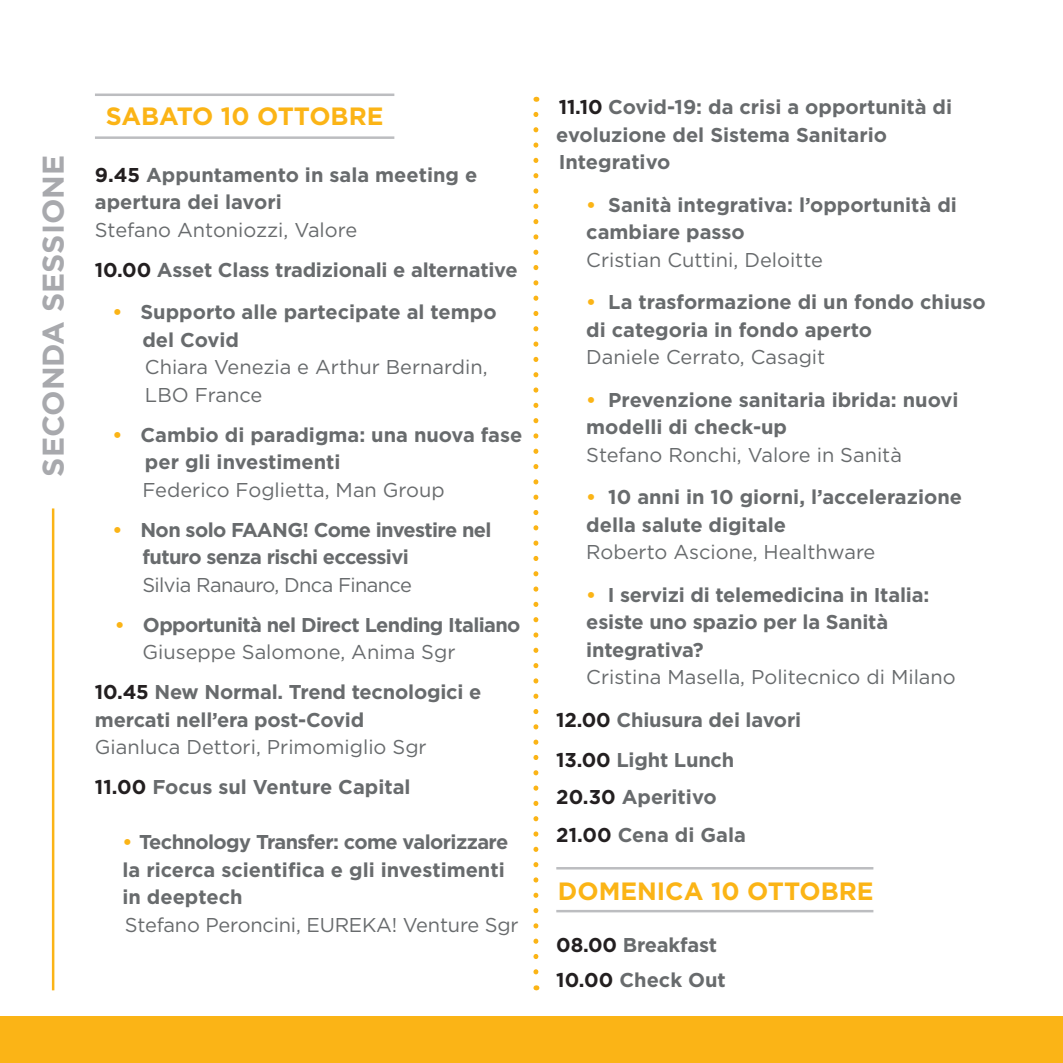
<style>
.page{position:relative;width:1063px;height:1063px;background:#fff}
.page>*{position:absolute;margin:0;border:0;box-sizing:border-box;transform-origin:0 0}
.t1{font:700 30px "Gotham";color:#a8a9ad}
.t2{font:700 25px "Gotham";color:#fbb416}
.t3{font:700 20px/27.5px "Gotham";color:#686b6d}
.t4{font:20px/27.5px "Gotham";color:#686b6d}
.t5{font:700 20px/27.5px "Gotham";letter-spacing:-.03em;color:#686b6d}
.t6{font:20px "Gotham";letter-spacing:-.03em;color:#686b6d}
.s1{color:#231f20}
.s2{font-weight:400}
.s3{color:#fbb416}
.s4{font-weight:700;color:#231f20}
.s5{font-weight:700}
</style>
<div class="page">
<hr style="left:95px;top:136px;width:299px;height:3px;background:#bcbdc0">
<hr style="left:95px;top:94px;width:299px;height:2px;background:#bcbdc0">
<svg style="left:533px;top:114px;width:5px;height:876px"></svg>
<hr style="left:556px;top:910px;width:317px;height:2px;background:#bcbdc0">
<hr style="left:556px;top:867px;width:317px;height:3px;background:#bcbdc0">
<hr style="left:52px;top:508px;width:2px;height:482px;background:#fbb416">
<div style="left:0;top:1017px;width:1063px;height:46px;background:#fbb416"></div>
<h1 class="t1" style="left:33px;top:477px;width:323px;rotate:-90deg">SECONDA SESSIONE</h1>
<p class="t2" style="left:106px;top:99px;width:279px">SABATO 10 OTTOBRE</p>
<p class="t3" style="left:95px;top:161px;width:384px"><span class="s1">9.45</span> Appuntamento in sala meeting e apertura dei lavori</p>
<p class="t3" style="left:95px;top:209px;width:424px;line-height:40px"><span class="s2">Stefano Antoniozzi, Valore<br></span><span class="s1">10.00</span> Asset Class tradizionali e alternative</p>
<p class="t3" style="left:142px;top:298px;width:356px;text-indent:-30px"><span class="s3">•</span> Supporto alle partecipate al tempo del Covid</p>
<p class="t4" style="left:145px;top:353px;width:344px">Chiara Venezia e Arthur Bernardin,<br>LBO France</p>
<p class="t3" style="left:145px;top:421px;width:379px;text-indent:-32px"><span class="s3">•</span> Cambio di paradigma: una nuova fase per gli investimenti</p>
<p class="t4" style="left:142px;top:475px;width:304px">Federico Foglietta, Man Group</p>
<p class="t5" style="left:142px;top:516px;width:351px;text-indent:-30px"><span class="s3">•</span> Non solo FAANG! Come investire nel futuro senza rischi eccessivi</p>
<p class="t6" style="left:142px;top:572px;width:271px">Silvia Ranauro, Dnca Finance</p>
<p class="t5" style="left:142px;top:611px;width:380px;text-indent:-28px"><span class="s3">•</span> Opportunità nel Direct Lending Italiano<br><span class="s2">Giuseppe Salomone, Anima Sgr</span></p>
<p class="t3" style="left:95px;top:678px;width:388px"><span class="s1">10.45</span> New Normal. Trend tecnologici e mercati nell’era post-Covid</p>
<p class="t4" style="left:95px;top:727px;width:333px;line-height:40px">Gianluca Dettori, Primomiglio Sgr<br><span class="s4">11.00</span> <span class="s5">Focus sul Venture Capital</span></p>
<p class="t3" style="left:122px;top:828px;width:387px"><span class="s3">•</span> Technology Transfer: come valorizzare la ricerca scientifica e gli investimenti in deeptech</p>
<p class="t4" style="left:125px;top:910px;width:395px">Stefano Peroncini, EUREKA! Venture Sgr</p>
<p class="t3" style="left:556px;top:93px;width:397px"><span class="s1">11.10</span> Covid-19: da crisi a opportunità di evoluzione del Sistema Sanitario<br>Integrativo</p>
<p class="t3" style="left:586px;top:191px;width:372px"><span class="s3">•</span> Sanità integrativa: l’opportunità di cambiare passo</p>
<p class="t4" style="left:586px;top:245px;width:238px">Cristian Cuttini, Deloitte</p>
<p class="t3" style="left:586px;top:288px;width:401px"><span class="s3">•</span> La trasformazione di un fondo chiuso di categoria in fondo aperto</p>
<p class="t4" style="left:586px;top:343px;width:241px">Daniele Cerrato, Casagit</p>
<p class="t3" style="left:586px;top:386px;width:374px"><span class="s3">•</span> Prevenzione sanitaria ibrida: nuovi modelli di check-up</p>
<p class="t4" style="left:586px;top:440px;width:317px">Stefano Ronchi, Valore in Sanità</p>
<p class="t3" style="left:586px;top:483px;width:377px"><span class="s3">•</span> 10 anni in 10 giorni, l’accelerazione della salute digitale</p>
<p class="t4" style="left:586px;top:538px;width:291px">Roberto Ascione, Healthware</p>
<p class="t3" style="left:586px;top:581px;width:344px"><span class="s3">•</span> I servizi di telemedicina in Italia: esiste uno spazio per la Sanità integrativa?</p>
<p class="t4" style="left:556px;top:655px;width:401px;line-height:42.5px;text-indent:30px">Cristina Masella, Politecnico di Milano<br><span class="s4">12.00</span> <span class="s5">Chiusura dei lavori</span></p>
<p class="t3" style="left:556px;top:741px;width:191px;line-height:37.5px"><span class="s1">13.00</span> Light Lunch<br><span class="s1">20.30</span> Aperitivo<br><span class="s1">21.00</span> Cena di Gala</p>
<p class="t2" style="left:558px;top:874px;width:317px">DOMENICA 10 OTTOBRE</p>
<p class="t3" style="left:556px;top:927px;width:171px;line-height:35px"><span class="s1">08.00</span> Breakfast<br><span class="s1">10.00</span> Check Out</p>
</div>
